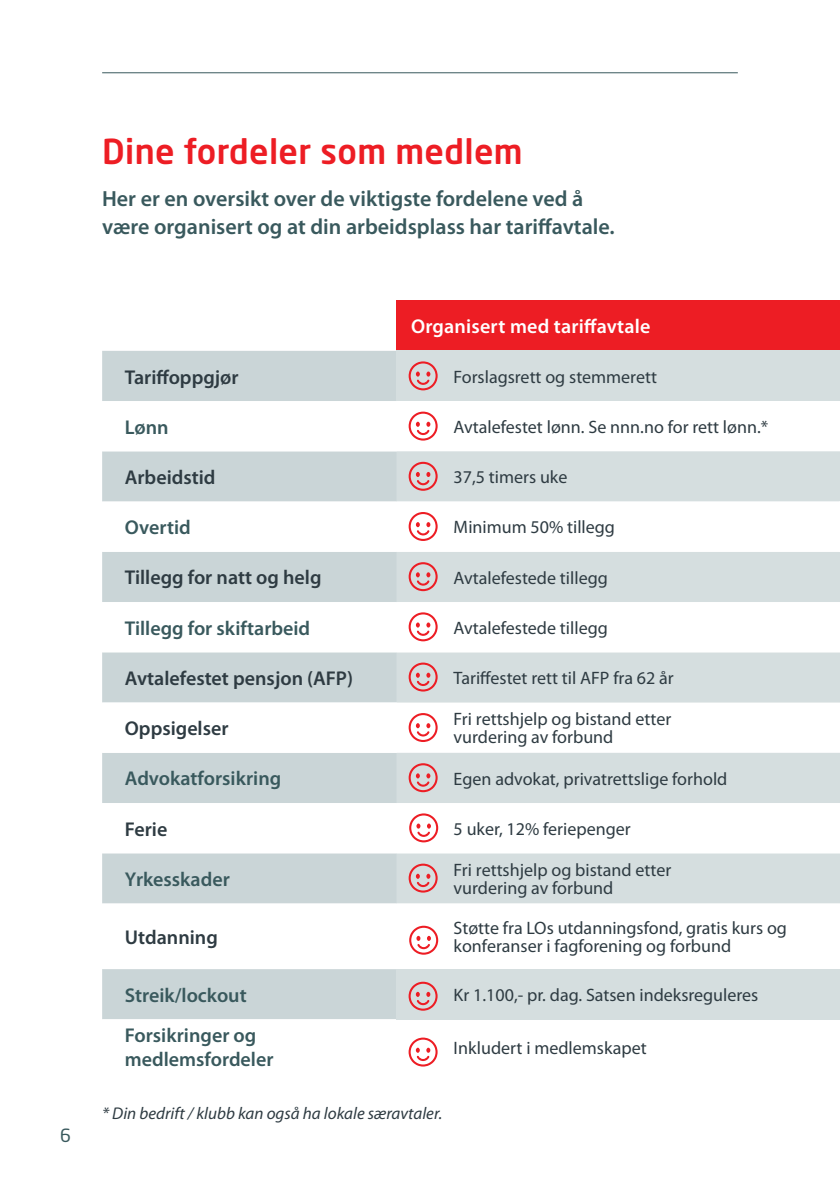
<style>
.page{position:relative;width:840px;height:1191px;background:#fff}
.page>*{position:absolute;margin:0;border:0;box-sizing:border-box;transform-origin:0 0}
.t1{font:500 34px "Neo Sans";letter-spacing:.01em;color:#ed1d24}
.t2{font:600 22px/28px "Myriad Pro";color:#39595d}
.t3{font:600 20px/24px "Myriad Pro";color:#39595d}
.t4{font:600 20px "Myriad Pro";color:#2e3b42}
.t5{font:600 20px "Myriad Pro";letter-spacing:.01em;color:#fff}
.t6{font:18px/18px "Myriad Pro";color:#2e3b42}
.t7{font:18px "Neo Sans";color:#39595d}
.t8{font:italic 17px "Myriad Pro";color:#2e3b42}
</style>
<div class="page">
<hr style="left:102px;top:72px;width:635px;height:1px;background:#39595d">
<div style="left:396px;top:300px;width:443px;height:51px;background:#ed1d24"></div>
<div style="left:102px;top:351px;width:294px;height:50px;background:#cad5d7"></div>
<div style="left:396px;top:351px;width:443px;height:50px;background:#d5dedf"></div>
<svg style="left:102px;top:422px;width:737px;height:645px"></svg>
<div style="left:396px;top:451px;width:443px;height:50px;background:#d5dedf"></div>
<svg style="left:396px;top:501px;width:443px;height:468px"></svg>
<div style="left:396px;top:969px;width:443px;height:50px;background:#d5dedf"></div>
<hr style="left:838px;top:501px;width:1px;height:51px;background:#fff">
<svg style="left:408px;top:361px;width:29px;height:29px"></svg>
<svg style="left:408px;top:411px;width:29px;height:29px"></svg>
<svg style="left:408px;top:462px;width:29px;height:29px"></svg>
<svg style="left:408px;top:512px;width:29px;height:29px"></svg>
<svg style="left:408px;top:562px;width:29px;height:29px"></svg>
<svg style="left:408px;top:612px;width:29px;height:29px"></svg>
<svg style="left:408px;top:662px;width:29px;height:29px"></svg>
<svg style="left:408px;top:713px;width:29px;height:29px"></svg>
<svg style="left:408px;top:763px;width:29px;height:29px"></svg>
<svg style="left:409px;top:813px;width:29px;height:29px"></svg>
<svg style="left:408px;top:863px;width:29px;height:29px"></svg>
<svg style="left:409px;top:925px;width:29px;height:29px"></svg>
<svg style="left:408px;top:981px;width:29px;height:29px"></svg>
<svg style="left:408px;top:1037px;width:29px;height:29px"></svg>
<p class="t7" style="left:60px;top:1124px;width:12px">6</p>
<p class="t1" style="left:102px;top:130px;width:422px">Dine fordeler som medlem</p>
<p class="t2" style="left:102px;top:185px;width:514px">Her er en oversikt over de viktigste fordelene ved å være organisert og at din arbeidsplass har tariffavtale.</p>
<p class="t5" style="left:411px;top:315px;width:241px">Organisert med tariffavtale</p>
<p class="t4" style="left:125px;top:366px;width:115px">Tariffoppgjør</p>
<p class="t6" style="left:453px;top:368px;width:205px">Forslagsrett og stemmerett</p>
<p class="t3" style="left:125px;top:415px;width:45px">Lønn</p>
<p class="t6" style="left:453px;top:418px;width:316px">Avtalefestet lønn. Se nnn.no for rett lønn.*</p>
<p class="t4" style="left:125px;top:466px;width:92px">Arbeidstid</p>
<p class="t6" style="left:453px;top:468px;width:115px">37,5 timers uke</p>
<p class="t3" style="left:125px;top:516px;width:67px">Overtid</p>
<p class="t6" style="left:453px;top:519px;width:163px">Minimum 50% tillegg</p>
<p class="t4" style="left:125px;top:566px;width:198px">Tillegg for natt og helg</p>
<p class="t6" style="left:453px;top:569px;width:156px">Avtalefestede tillegg</p>
<p class="t3" style="left:125px;top:616px;width:187px">Tillegg for skiftarbeid</p>
<p class="t6" style="left:453px;top:619px;width:156px">Avtalefestede tillegg</p>
<p class="t4" style="left:125px;top:667px;width:230px">Avtalefestet pensjon (AFP)</p>
<p class="t6" style="left:453px;top:669px;width:221px">Tariffestet rett til AFP fra 62 år</p>
<p class="t4" style="left:125px;top:717px;width:105px">Oppsigelser</p>
<p class="t6" style="left:453px;top:710px;width:219px">Fri rettshjelp og bistand etter vurdering av forbund</p>
<p class="t3" style="left:125px;top:767px;width:158px">Advokatforsikring</p>
<p class="t6" style="left:453px;top:770px;width:275px">Egen advokat, privatrettslige forhold</p>
<p class="t4" style="left:125px;top:818px;width:44px">Ferie</p>
<p class="t6" style="left:453px;top:820px;width:178px">5 uker, 12% feriepenger</p>
<p class="t3" style="left:125px;top:867px;width:106px">Yrkesskader</p>
<p class="t6" style="left:453px;top:861px;width:219px">Fri rettshjelp og bistand etter vurdering av forbund</p>
<p class="t4" style="left:125px;top:926px;width:94px">Utdanning</p>
<p class="t6" style="left:453px;top:919px;width:334px">Støtte fra LOs utdanningsfond, gratis kurs og konferanser i fagforening og forbund</p>
<p class="t3" style="left:125px;top:983px;width:123px">Streik/lockout</p>
<p class="t6" style="left:453px;top:986px;width:306px">Kr 1.100,- pr. dag. Satsen indeksreguleres</p>
<p class="t3" style="left:125px;top:1024px;width:150px">Forsikringer og medlemsfordeler</p>
<p class="t6" style="left:453px;top:1039px;width:194px">Inkludert i medlemskapet</p>
<p class="t8" style="left:102px;top:1102px;width:341px">* Din bedrift / klubb kan også ha lokale særavtaler.</p>
</div>
